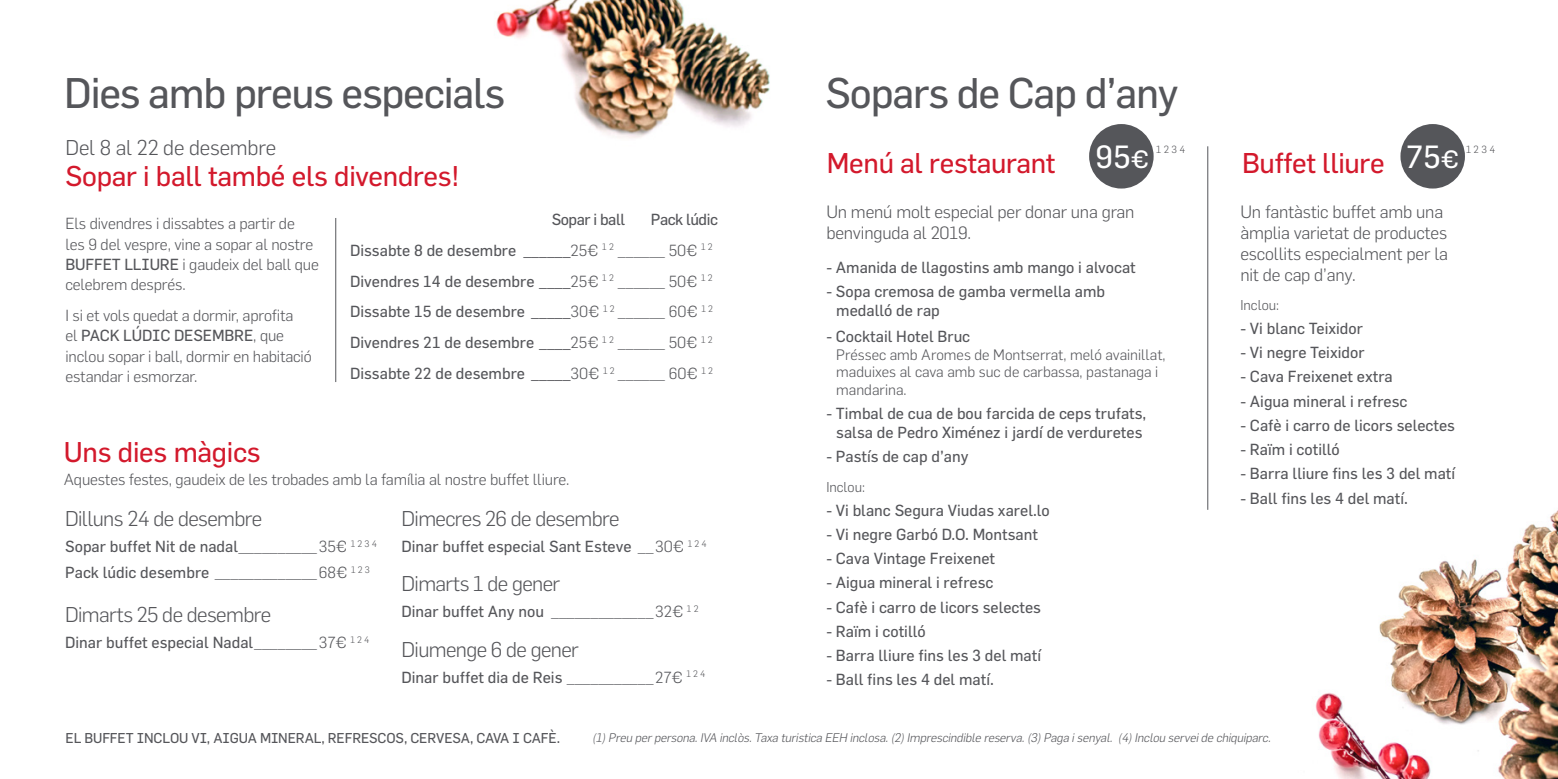
<style>
.page{position:relative;width:1558px;height:779px;background:#fff}
.page>*{position:absolute;margin:0;border:0;box-sizing:border-box;transform-origin:0 0}
.t1{font:42px "Flama";letter-spacing:-.03em;color:#55565a}
.t2{font:31.5px "Flama";color:#fff}
.t3{font:28px "Flama Basic";letter-spacing:-.01em;color:#d3192c}
.t4{font:300 21px "Flama";letter-spacing:-.03em;color:#55565a}
.t5{font:300 21px "Flama";letter-spacing:-.01em;color:#55565a}
.t6{font:300 17.5px/21px "Flama";letter-spacing:-.01em;color:#55565a}
.t7{font:15.75px/31px "Flama";color:#55565a}
.t8{font:300 15.75px/20.5px "Flama";letter-spacing:-.01em;color:#55565a}
.t9{font:15.75px "Flama";letter-spacing:-.03em;color:#55565a}
.t10{font:300 14.88px/17.5px "Flama";color:#55565a}
.t11{font:14px "Flama";letter-spacing:-.01em;color:#55565a}
.t12{font:300 14px "Flama";color:#55565a}
.t13{font:italic 300 12.25px "Flama";color:#55565a}
.t14{font:300 10.15px "Flama";color:#55565a}
.s1{font-weight:400}
.s2{font-weight:300}
.s3{font-size:24.5px}
</style>
<div class="page">
<img style="left:1315px;top:510px;width:243px;height:269px">
<hr style="left:335px;top:218px;width:1px;height:164px;background:#55565a">
<div style="left:1089px;top:124px;width:64px;height:65px;background:#55565a;border-radius:50%"></div>
<div style="left:1400px;top:124px;width:65px;height:65px;background:#55565a;border-radius:50%"></div>
<hr style="left:1207px;top:146px;width:1px;height:364px;background:#55565a">
<img style="left:496px;top:0;width:274px;height:138px">
<h1 class="t1" style="left:64px;top:68px;width:442px">Dies amb preus especials</h1>
<h3 class="t5" style="left:66px;top:134px;width:212px">Del 8 al 22 de desembre</h3>
<h3 class="t3" style="left:66px;top:156px;width:395px">Sopar i ball també els divendres!</h3>
<p class="t8" style="left:66px;top:212px;width:255px">Els divendres i dissabtes a partir de<br>les 9 del vespre, vine a sopar al nostre<br><span class="s1">BUFFET LLIURE</span> i gaudeix del ball que celebrem després.</p>
<p class="t8" style="left:66px;top:304px;width:248px">I si et vols quedat a dormir, aprofita<br>el <span class="s1">PACK LÚDIC DESEMBRE</span>, que inclou sopar i ball, dormir en habitació estandar i esmorzar.</p>
<p class="t7" style="left:350px;top:203px;width:369px;text-indent:301px">Pack lúdic Dissabte 8 de desembre ______<span class="s2">25€</span> <sup>1</sup> <sup>2</sup> <span class="s2">______ 50€</span> <sup>1</sup> <sup>2<br></sup>Divendres 14 de desembre ____<span class="s2">25€</span> <sup>1</sup> <sup>2</sup> <span class="s2">______ 50€</span> <sup>1</sup> <sup>2<br></sup>Dissabte 15 de desembre _____<span class="s2">30€</span> <sup>1</sup> <sup>2</sup> <span class="s2">______ 60€</span> <sup>1</sup> <sup>2<br></sup>Divendres 21 de desembre ____<span class="s2">25€</span> <sup>1</sup> <sup>2</sup> <span class="s2">______ 50€</span> <sup>1</sup> <sup>2<br></sup>Dissabte 22 de desembre _____<span class="s2">30€</span> <sup>1</sup> <sup>2</sup> <span class="s2">______ 60€</span> <sup>1</sup> <sup>2</sup></p>
<p class="t9" style="left:552px;top:209px;width:75px">Sopar i ball</p>
<h3 class="t3" style="left:64px;top:433px;width:198px">Uns dies màgics</h3>
<p class="t8" style="left:64px;top:469px;width:507px">Aquestes festes, gaudeix de les trobades amb la família al nostre buffet lliure.</p>
<h3 class="t4" style="left:65px;top:504px;width:199px">Dilluns 24 de desembre</h3>
<p class="t7" style="left:65px;top:533px;width:313px;line-height:25.9px">Sopar buffet Nit de nadal<span class="s2">__________35€</span> <sup>1</sup> <sup>2</sup> <sup>3</sup> <sup>4<br></sup>Pack lúdic desembre <span class="s2">_____________68€</span> <sup>1</sup> <sup>2</sup> <sup>3</sup></p>
<h3 class="t4" style="left:65px;top:600px;width:208px">Dimarts 25 de desembre</h3>
<p class="t7" style="left:65px;top:627px;width:306px">Dinar buffet especial Nadal<span class="s2">________37€</span> <sup>1</sup> <sup>2</sup> <sup>4</sup></p>
<h3 class="t4" style="left:401px;top:504px;width:220px">Dimecres 26 de desembre</h3>
<p class="t7" style="left:401px;top:530px;width:307px">Dinar buffet especial Sant Esteve <span class="s2">__30€</span> <sup>1</sup> <sup>2</sup> <sup>4</sup></p>
<h3 class="t4" style="left:401px;top:570px;width:160px">Dimarts 1 de gener</h3>
<p class="t7" style="left:401px;top:596px;width:298px">Dinar buffet Any nou <span class="s2">_____________32€</span> <sup>1</sup> <sup>2</sup></p>
<h3 class="t4" style="left:401px;top:635px;width:179px">Diumenge 6 de gener</h3>
<p class="t7" style="left:401px;top:661px;width:305px">Dinar buffet dia de Reis <span class="s2">___________27€</span> <sup>1</sup> <sup>2</sup> <sup>4</sup></p>
<h1 class="t1" style="left:825px;top:68px;width:355px">Sopars de Cap d’any</h1>
<h2 class="t2" style="left:1095px;top:137px;width:55px">95<span class="s3">€</span></h2>
<p class="t14" style="left:1156px;top:142px;width:30px">1 2 3 4</p>
<h2 class="t2" style="left:1406px;top:137px;width:54px">75<span class="s3">€</span></h2>
<p class="t14" style="left:1466px;top:142px;width:30px">1 2 3 4</p>
<h3 class="t3" style="left:827px;top:143px;width:230px">Menú al restaurant</h3>
<h3 class="t3" style="left:1242px;top:143px;width:144px">Buffet lliure</h3>
<p class="t6" style="left:1240px;top:200px;width:209px">Un fantàstic buffet amb una àmplia varietat de productes escollits especialment per la nit de cap d’any.</p>
<p class="t12" style="left:1240px;top:295px;width:40px">Inclou:</p>
<p class="t7" style="left:1240px;top:312px;width:124px">- Vi blanc Teixidor</p>
<p class="t7" style="left:1240px;top:337px;width:126px">- Vi negre Teixidor</p>
<p class="t7" style="left:1240px;top:361px;width:154px">- Cava Freixenet extra</p>
<p class="t7" style="left:1240px;top:385px;width:169px">- Aigua mineral i refresc</p>
<p class="t7" style="left:1240px;top:409px;width:216px">- Cafè i carro de licors selectes</p>
<p class="t7" style="left:1240px;top:434px;width:101px">- Raïm i cotilló</p>
<p class="t7" style="left:1240px;top:458px;width:216px">- Barra lliure fins les 3 del matí</p>
<p class="t7" style="left:1240px;top:482px;width:169px">- Ball fins les 4 del matí.</p>
<p class="t6" style="left:826px;top:200px;width:310px">Un menú molt especial per donar una gran benvinguda al 2019.</p>
<p class="t7" style="left:826px;top:251px;width:311px">- Amanida de llagostins amb mango i alvocat</p>
<p class="t7" style="left:836px;top:281px;width:270px;line-height:19.2px;text-indent:-10px">- Sopa cremosa de gamba vermella amb medalló de rap</p>
<p class="t7" style="left:826px;top:321px;width:145px">- Cocktail Hotel Bruc</p>
<p class="t10" style="left:836px;top:345px;width:331px">Préssec amb Aromes de Montserrat, meló avainillat, maduixes al cava amb suc de carbassa, pastanaga i mandarina.</p>
<p class="t7" style="left:826px;top:403px;width:322px;line-height:19.2px;text-align:center">- Timbal de cua de bou farcida de ceps trufats, salsa de Pedro Ximénez i jardí de verduretes</p>
<p class="t7" style="left:826px;top:441px;width:144px">- Pastís de cap d’any</p>
<p class="t12" style="left:826px;top:477px;width:40px">Inclou:</p>
<p class="t7" style="left:826px;top:494px;width:225px">- Vi blanc Segura Viudas xarel.lo</p>
<p class="t7" style="left:826px;top:518px;width:213px">- Vi negre Garbó D.O. Montsant</p>
<p class="t7" style="left:826px;top:543px;width:170px">- Cava Vintage Freixenet</p>
<p class="t7" style="left:826px;top:567px;width:169px">- Aigua mineral i refresc</p>
<p class="t7" style="left:826px;top:591px;width:216px">- Cafè i carro de licors selectes</p>
<p class="t7" style="left:826px;top:615px;width:101px">- Raïm i cotilló</p>
<p class="t7" style="left:826px;top:639px;width:216px">- Barra lliure fins les 3 del matí</p>
<p class="t7" style="left:826px;top:664px;width:169px">- Ball fins les 4 del matí.</p>
<p class="t11" style="left:66px;top:729px;width:496px">EL BUFFET INCLOU VI, AIGUA MINERAL, REFRESCOS, CERVESA, CAVA I CAFÈ.</p>
<p class="t13" style="left:592px;top:729px;width:682px">(1)Preu perpersona.IVA inclòs.Taxa turistica EEH inclosa.(2)Imprescindible reserva.(3)Paga isenyal. (4)Inclou serveide chiquiparc.</p>
</div>
